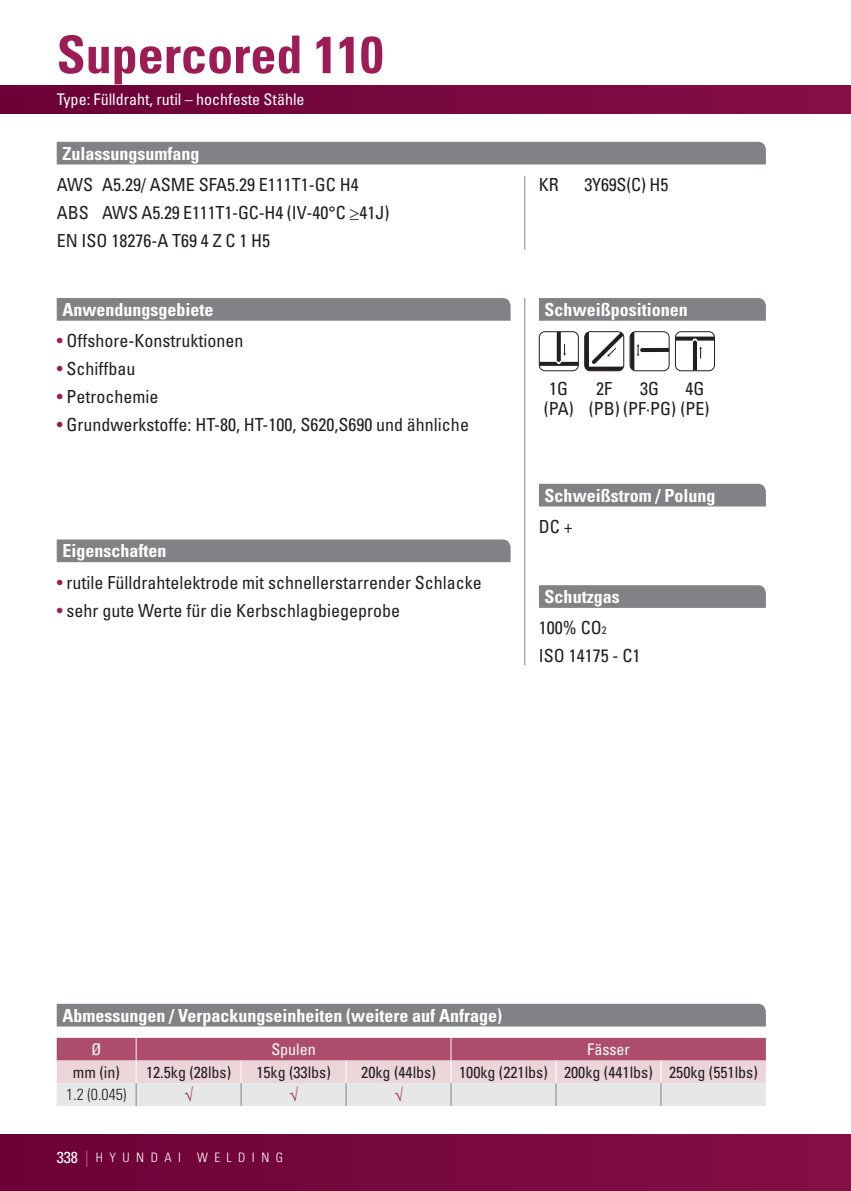
<style>
.page{position:relative;width:851px;height:1191px;background:#fff}
.page>*{position:absolute;margin:0;border:0;box-sizing:border-box;transform-origin:0 0}
.t1{font:700 condensed 52px "Univers";color:#9e1c55}
.t2{font:condensed 18px/28px "Univers";color:#231f20}
.t3{font:700 condensed 18px/31.4px "Univers";color:#fff}
.t4{font:condensed 16px "Univers";color:#231f20}
.t5{font:condensed 16px "Univers";color:#fff}
.t6{font:300 condensed 16px "Univers";color:#231f20}
.t7{font:300 condensed 13px "Univers";letter-spacing:.5em;color:#fff}
.s1{color:#9e1c55}
.s2{font-weight:400;color:#231f20}
.s3{font-weight:400;font-size:10.8px;color:#231f20}
.s4{font-weight:400;font-size:16px}
.s5{font-size:16px;color:#bd7386}
</style>
<div class="page">
<div style="left:0;top:1134px;width:850px;height:57px;background:#77083d"></div>
<div style="left:0;top:85px;width:850px;height:28px;background:#77083d"></div>
<div style="left:57px;top:1003px;width:708px;height:23px;background:#808285"></div>
<div style="left:57px;top:142px;width:708px;height:22px;background:#808285"></div>
<hr style="left:524px;top:176px;width:1px;height:74px;background:#808285">
<hr style="left:524px;top:298px;width:1px;height:367px;background:#808285">
<div style="left:57px;top:298px;width:453px;height:23px;background:#808285"></div>
<div style="left:57px;top:539px;width:453px;height:23px;background:#808285"></div>
<div style="left:539px;top:298px;width:226px;height:23px;background:#808285"></div>
<div style="left:539px;top:331px;width:39px;height:40px;border:1px solid #231f20;border-radius:6px"></div>
<svg style="left:539px;top:332px;width:39px;height:34px"></svg>
<div style="left:584px;top:331px;width:40px;height:40px;border:1px solid #231f20;border-radius:6px"></div>
<svg style="left:584px;top:332px;width:39px;height:39px"></svg>
<div style="left:629px;top:331px;width:40px;height:40px;border:1px solid #231f20;border-radius:6px"></div>
<svg style="left:630px;top:332px;width:39px;height:38px"></svg>
<div style="left:675px;top:331px;width:39px;height:40px;border:1px solid #231f20;border-radius:6px"></div>
<svg style="left:675px;top:336px;width:39px;height:34px"></svg>
<div style="left:539px;top:484px;width:226px;height:22px;background:#808285"></div>
<svg style="left:539px;top:585px;width:226px;height:23px;background:#818386"></svg>
<svg style="left:57px;top:1037px;width:708px;height:69px;background:#d5afbb"></svg>
<h1 class="t1" style="left:57px;top:23px;width:328px">Supercored 110</h1>
<p class="t5" style="left:57px;top:89px;width:249px">Type: Fülldraht, rutil – hochfeste Stähle</p>
<p class="t3" style="left:62px;top:137px;width:138px">Zulassungsumfang</p>
<p class="t2" style="left:57px;top:171px;width:334px">AWS A5.29/ ASME SFA5.29 E111T1-GC H4<br>ABS AWS A5.29 E111T1-GC-H4 (IV-40°C ≥41J)<br>EN ISO 18276-A T69 4 Z C 1 H5</p>
<p class="t2" style="left:539px;top:171px;width:22px">KR</p>
<p class="t2" style="left:584px;top:171px;width:85px">3Y69S(C) H5</p>
<p class="t3" style="left:62px;top:294px;width:153px">Anwendungsgebiete</p>
<p class="t2" style="left:57px;top:326px;width:188px"><span class="s1">•</span> Offshore-Konstruktionen</p>
<p class="t2" style="left:57px;top:354px;width:80px"><span class="s1">•</span> Schiffbau</p>
<p class="t2" style="left:57px;top:382px;width:103px"><span class="s1">•</span> Petrochemie</p>
<p class="t2" style="left:57px;top:410px;width:413px"><span class="s1">•</span> Grundwerkstoffe: HT-80, HT-100, S620,S690 und ähnliche</p>
<p class="t3" style="left:62px;top:535px;width:106px">Eigenschaften</p>
<p class="t2" style="left:57px;top:568px;width:426px"><span class="s1">•</span> rutile Fülldrahtelektrode mit schnellerstarrender Schlacke</p>
<p class="t2" style="left:57px;top:596px;width:345px"><span class="s1">•</span> sehr gute Werte für die Kerbschlagbiegeprobe</p>
<p class="t3" style="left:544px;top:294px;width:145px">Schweißpositionen</p>
<p class="t2" style="left:543px;top:378px;width:167px;line-height:20px;text-align:right">4G<br>(PA) (PB) (PF·PG) (PE)</p>
<p class="t2" style="left:549px;top:374px;width:20px">1G</p>
<p class="t2" style="left:596px;top:374px;width:17px">2F</p>
<p class="t2" style="left:640px;top:374px;width:20px">3G</p>
<p class="t3" style="left:544px;top:479px;width:172px">Schweißstrom / Polung</p>
<p class="t2" style="left:539px;top:512px;width:35px">DC +</p>
<p class="t3" style="left:539px;top:581px;width:82px;text-indent:6px">Schutzgas<br><span class="s2">100% CO</span><span class="s3">2</span></p>
<p class="t2" style="left:539px;top:642px;width:103px">ISO 14175 - C1</p>
<p class="t3" style="left:62px;top:999px;width:441px">Abmessungen / Verpackungseinheiten (weitere auf Anfrage)</p>
<p class="t5" style="left:91px;top:1039px;width:11px">Ø</p>
<p class="t5" style="left:271px;top:1039px;width:46px">Spulen</p>
<p class="t5" style="left:587px;top:1039px;width:44px">Fässer</p>
<p class="t4" style="left:73px;top:1061px;width:48px">mm (in)</p>
<p class="t4" style="left:146px;top:1061px;width:87px">12.5kg (28lbs)</p>
<p class="t4" style="left:256px;top:1061px;width:76px">15kg (33lbs)</p>
<p class="t4" style="left:361px;top:1061px;width:76px">20kg (44lbs)</p>
<p class="t4" style="left:459px;top:1061px;width:300px">100kg (221lbs) 200kg (441lbs) 250kg (551lbs)</p>
<p class="t6" style="left:66px;top:1085px;width:62px">1.2 (0.045)</p>
<p class="t7" style="left:57px;top:1149px;width:228px"><span class="s4">338</span> <span class="s5">|</span> HYUNDAI WELDING</p>
</div>
